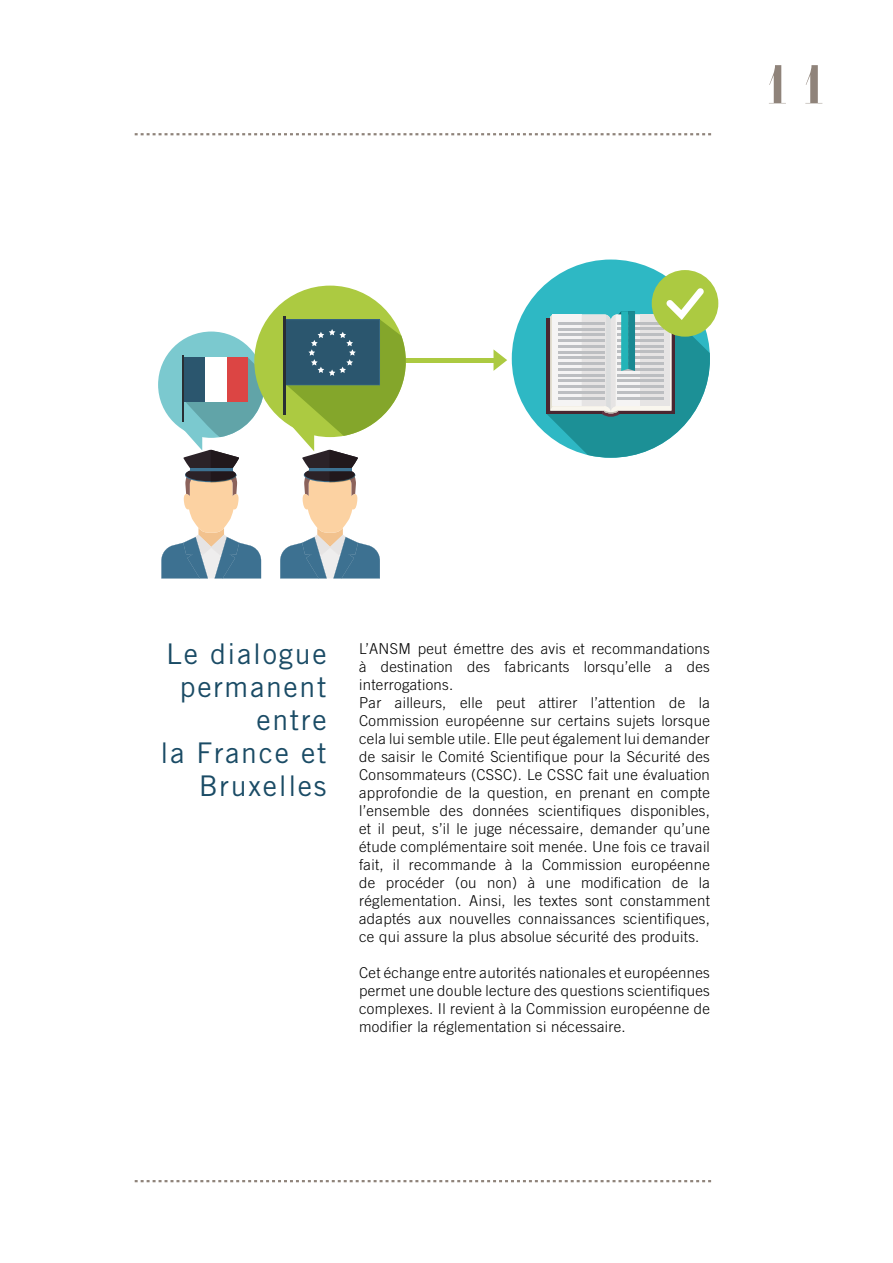
<style>
.page{position:relative;width:893px;height:1263px;background:#fff}
.page>*{position:absolute;margin:0;border:0;box-sizing:border-box;transform-origin:0 0}
.t1{font:52.5px "Adonis";color:#8f837a}
.t2{font:28.5px/33px "Trade Gothic";letter-spacing:.06em;color:#1a4b65;text-align:right}
.t3{font:300 15px/18px "Trade Gothic";letter-spacing:.02em;color:#000}
</style>
<div class="page">
<svg style="left:135px;top:1180px;width:576px;height:2px"></svg>
<svg style="left:135px;top:133px;width:576px;height:2px"></svg>
<div style="left:158px;top:332px;width:106px;height:106px;background:#7bc9cf;border-radius:50%"></div>
<svg style="left:161px;top:357px;width:102px;height:221px"></svg>
<div style="left:183px;top:357px;width:23px;height:44px;background:#2b566e"></div>
<hr style="left:183px;top:355px;width:1px;height:67px;background:#292e34">
<div style="left:226px;top:357px;width:22px;height:44px;background:#dc4544"></div>
<div style="left:205px;top:357px;width:22px;height:44px;background:#fff"></div>
<div style="left:512px;top:260px;width:198px;height:198px;background:#2eb8c4;border-radius:50%"></div>
<svg style="left:493px;top:349px;width:14px;height:22px"></svg>
<div style="left:652px;top:270px;width:66px;height:67px;background:#acca41;border-radius:50%"></div>
<svg style="left:547px;top:288px;width:163px;height:170px"></svg>
<hr style="left:405px;top:358px;width:95px;height:4px;background:#acca41">
<div style="left:254px;top:286px;width:152px;height:151px;background:#acca41;border-radius:50%"></div>
<svg style="left:280px;top:316px;width:126px;height:262px"></svg>
<hr style="left:283px;top:316px;width:3px;height:99px;background:#292e34">
<h1 class="t1" style="left:758px;top:54px;width:73px">11</h1>
<h2 class="t2" style="left:161px;top:637px;width:168px">Le dialogue permanent entre<br>la France et<br>Bruxelles</h2>
<p class="t3" style="left:359px;top:639px;width:352px">L’ANSM peut émettre des avis et recommandations à destination des fabricants lorsqu’elle a des interrogations.<br>Par ailleurs, elle peut attirer l’attention de la Commission européenne sur certains sujets lorsque cela lui semble utile. Elle peut également lui demander de saisir le Comité Scientifique pour la Sécurité des Consommateurs (CSSC). Le CSSC fait une évaluation approfondie de la question, en prenant en compte l’ensemble des données scientifiques disponibles, et il peut, s’il le juge nécessaire, demander qu’une étude complémentaire soit menée. Une fois ce travail fait, il recommande à la Commission européenne de procéder (ou non) à une modification de la réglementation. Ainsi, les textes sont constamment adaptés aux nouvelles connaissances scientifiques, ce qui assure la plus absolue sécurité des produits.</p>
<p class="t3" style="left:359px;top:963px;width:352px;text-align:justify">Cet échange entre autorités nationales et européennes permet une double lecture des questions scientifiques complexes. Il revient à la Commission européenne de modifier la réglementation si nécessaire.</p>
</div>
